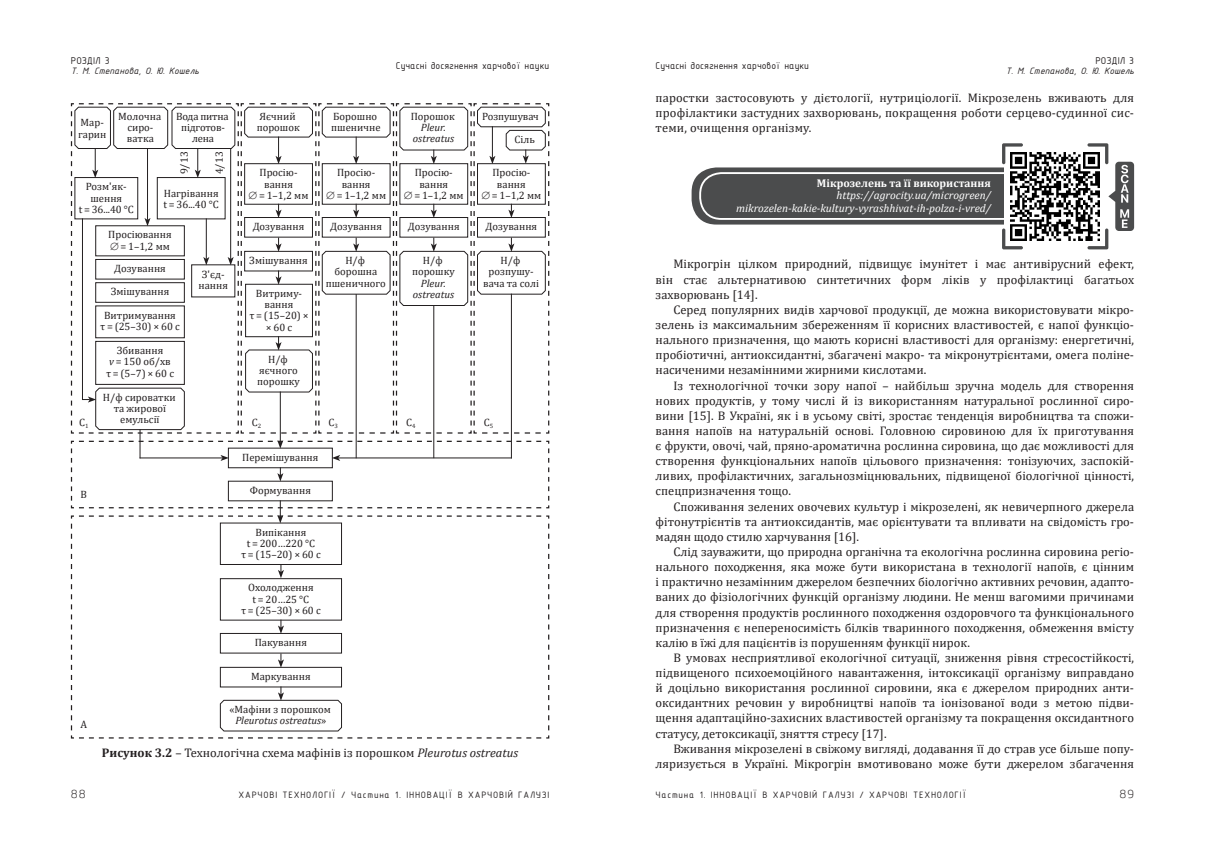
<style>
.page{position:relative;width:1205px;height:851px;background:#fff}
.page>*{position:absolute;margin:0;border:0;box-sizing:border-box;transform-origin:0 0}
.t1{font:12.5px/15.1px "Cambria";color:#231f20;text-align:justify}
.t2{font:italic 11.25px/12.5px "Cambria";color:#fff;text-align:right}
.t3{font:700 11.25px "Cambria";color:#fff}
.t4{font:11.25px "Skoda Pro";color:#231f20}
.t5{font:10.62px/11.2px "Cambria";color:#231f20;text-align:center}
.t6{font:10.62px "ISOCPEUR";color:#231f20}
.t7{font:italic 10.62px/11.2px "Cambria";color:#231f20;text-align:center}
.t8{font:10.62px/11.2px "Cambria";letter-spacing:-.02em;color:#231f20;text-align:center}
.t9{font:10px "ISOCPEUR";letter-spacing:.075em;color:#231f20}
.t10{font:10px "ISOCPEUR Italic";color:#231f20}
.s1{font-style:italic}
.s2{font-style:normal}
.s3{font-weight:700}
</style>
<div class="page">
<div style="left:691px;top:167px;width:413px;height:57px;background:#4b4c4d;border-radius:25px"></div>
<div style="left:699px;top:172px;width:328px;height:48px;border:2px solid #fff;border-radius:21px"></div>
<div style="left:1004px;top:160px;width:104px;height:73px;background:#fff"></div>
<svg style="left:1002px;top:143px;width:21px;height:21px"></svg>
<svg style="left:1002px;top:228px;width:21px;height:21px"></svg>
<svg style="left:1087px;top:143px;width:47px;height:106px"></svg>
<img style="left:1011px;top:152px;width:88px;height:89px">
<svg style="left:70px;top:103px;width:480px;height:635px"></svg>
<hr style="left:511px;top:293px;width:1px;height:165px;background:#231f20">
<hr style="left:433px;top:305px;width:1px;height:153px;background:#231f20">
<hr style="left:356px;top:294px;width:1px;height:164px;background:#231f20">
<p class="t6" style="left:71px;top:53px;width:40px">РОЗДІЛ 3</p>
<p class="t10" style="left:71px;top:64px;width:130px">Т. М. Степанова, О. Ю. Кошель</p>
<p class="t5" style="left:78px;top:117px;width:30px;text-align:left">Мар&shy;гарин</p>
<p class="t5" style="left:118px;top:110px;width:44px">Молочна сиро&shy;ватка</p>
<p class="t8" style="left:176px;top:110px;width:54px">Вода питна підготов&shy;лена</p>
<p class="t5" style="left:179px;top:174px;width:24px;rotate:-90deg">9/13</p>
<p class="t5" style="left:213px;top:174px;width:24px;rotate:-90deg">4/13</p>
<p class="t5" style="left:79px;top:181px;width:57px">Розм'як&shy;шення<br>t = 36...40 °С</p>
<p class="t5" style="left:164px;top:187px;width:57px;text-align:left">Нагрівання t = 36...40 °С</p>
<p class="t5" style="left:108px;top:229px;width:65px;text-align:left">Просіювання ∅ = 1–1,2 мм</p>
<p class="t5" style="left:257px;top:110px;width:45px;text-align:left">Яєчний порошок</p>
<p class="t5" style="left:249px;top:167px;width:61px">Просію&shy;вання<br>∅ = 1–1,2 мм</p>
<p class="t5" style="left:331px;top:110px;width:51px;text-align:left">Борошно пшеничне</p>
<p class="t5" style="left:326px;top:167px;width:61px">Просію&shy;вання<br>∅ = 1–1,2 мм</p>
<p class="t6" style="left:1095px;top:53px;width:40px">РОЗДІЛ 3</p>
<p class="t10" style="left:1006px;top:64px;width:130px">Т. М. Степанова, О. Ю. Кошель</p>
<p class="t6" style="left:396px;top:59px;width:155px">Сучасні досягнення харчової науки</p>
<p class="t6" style="left:656px;top:59px;width:155px">Сучасні досягнення харчової науки</p>
<p class="t1" style="left:656px;top:90px;width:480px">паростки застосовують у дієтології, нутриціології. Мікрозелень вживають для профілактики застудних захворювань, покращення роботи серцево-судинної сис&shy;теми, очищення організму.</p>
<p class="t5" style="left:411px;top:110px;width:46px">Порошок</p>
<p class="t5" style="left:482px;top:110px;width:58px">Розпушувач</p>
<p class="t7" style="left:413px;top:121px;width:43px">Pleur. ostreatus</p>
<p class="t5" style="left:515px;top:134px;width:22px">Сіль</p>
<p class="t5" style="left:404px;top:167px;width:61px">Просію&shy;вання<br>∅ = 1–1,2 мм</p>
<p class="t5" style="left:481px;top:167px;width:61px">Просію&shy;вання<br>∅ = 1–1,2 мм</p>
<p class="t3" style="left:817px;top:175px;width:175px">Мікрозелень та її використання</p>
<p class="t2" style="left:736px;top:189px;width:256px">https://agrocity.ua/microgreen/ mikrozelen-kakie-kultury-vyrashhivat-ih-polza-i-vred/</p>
<p class="t5" style="left:253px;top:221px;width:53px">Дозування</p>
<p class="t5" style="left:330px;top:221px;width:53px">Дозування</p>
<p class="t5" style="left:408px;top:221px;width:53px">Дозування</p>
<p class="t5" style="left:485px;top:221px;width:53px">Дозування</p>
<p class="t5" style="left:111px;top:257px;width:60px;line-height:23.2px">Дозування<br>Змішування</p>
<p class="t5" style="left:483px;top:255px;width:57px">Н/ф розпушу&shy;вача та солі</p>
<p class="t5" style="left:326px;top:255px;width:62px">Н/ф борошна пшеничного</p>
<p class="t5" style="left:412px;top:255px;width:44px">Н/ф порошку</p>
<p class="t7" style="left:413px;top:277px;width:43px">Pleur. ostreatus</p>
<p class="t5" style="left:249px;top:255px;width:60px">Змішування</p>
<p class="t5" style="left:198px;top:268px;width:31px">З'єд&shy;нання</p>
<p class="t5" style="left:249px;top:287px;width:61px">Витриму&shy;вання<br>τ = (15–20) × × 60 c</p>
<p class="t5" style="left:100px;top:309px;width:81px">Витримування<br>τ = (25–30) × 60 c</p>
<p class="t5" style="left:106px;top:345px;width:69px">Збивання<br><span class="s1">v</span> = 150 об/хв τ = (5–7) × 60 c</p>
<p class="t5" style="left:257px;top:353px;width:44px">Н/ф яєчного порошку</p>
<p class="t5" style="left:103px;top:391px;width:74px">Н/ф сироватки та жирової емульсії</p>
<p class="t5" style="left:79px;top:417px;width:11px">С<sub>1</sub></p>
<p class="t5" style="left:252px;top:417px;width:11px">С<sub>2</sub></p>
<p class="t5" style="left:329px;top:417px;width:11px">С<sub>3</sub></p>
<p class="t5" style="left:406px;top:417px;width:11px">С<sub>4</sub></p>
<p class="t5" style="left:484px;top:417px;width:11px">С<sub>5</sub></p>
<p class="t5" style="left:81px;top:488px;width:8px">В</p>
<p class="t5" style="left:80px;top:718px;width:8px">А</p>
<p class="t5" style="left:242px;top:451px;width:78px">Перемішування</p>
<p class="t5" style="left:250px;top:484px;width:63px">Формування</p>
<p class="t5" style="left:241px;top:526px;width:81px">Випікання<br>t = 200…220 °С<br>τ = (15–20) × 60 c</p>
<p class="t5" style="left:241px;top:582px;width:81px">Охолодження<br>t = 20…25 °С<br>τ = (25–30) × 60 c</p>
<p class="t5" style="left:255px;top:636px;width:54px">Пакування</p>
<p class="t5" style="left:251px;top:670px;width:61px">Маркування</p>
<p class="t7" style="left:229px;top:703px;width:103px"><span class="s2">«Мафіни з порошком<br></span>Pleurotus ostreatus<span class="s2">»</span></p>
<p class="t1" style="left:102px;top:745px;width:418px"><span class="s3">Рисунок 3.2</span> – Технологічна схема мафінів із порошком <span class="s1">Pleurotus ostreatus</span></p>
<p class="t1" style="left:656px;top:256px;width:480px;text-indent:18px">Мікрогрін цілком природний, підвищує імунітет і має антивірусний ефект, він стає альтернативою синтетичних форм ліків у профілактиці багатьох захворювань [14].</p>
<p class="t1" style="left:656px;top:302px;width:480px;text-indent:18px">Серед популярних видів харчової продукції, де можна використовувати мікро&shy;зелень із максимальним збереженням її корисних властивостей, є напої функціо&shy;нального призначення, що мають корисні властивості для організму: енергетичні, пробіотичні, антиоксидантні, збагачені макро- та мікронутрієнтами, омега поліне&shy;насиченими незамінними жирними кислотами.</p>
<p class="t1" style="left:656px;top:377px;width:480px;text-indent:18px">Із технологічної точки зору напої – найбільш зручна модель для створення нових продуктів, у тому числі й із використанням натуральної рослинної сиро&shy;вини [15]. В Україні, як і в усьому світі, зростає тенденція виробництва та спожи&shy;вання напоїв на натуральній основі. Головною сировиною для їх приготування є фрукти, овочі, чай, пряно-ароматична рослинна сировина, що дає можливості для створення функціональних напоїв цільового призначення: тонізуючих, заспокій&shy;ливих, профілактичних, загальнозміцнювальних, підвищеної біологічної цінності, спецпризначення тощо.</p>
<p class="t1" style="left:655px;top:498px;width:480px;text-indent:18px">Споживання зелених овочевих культур і мікрозелені, як невичерпного джерела фітонутрієнтів та антиоксидантів, має орієнтувати та впливати на свідомість гро&shy;мадян щодо стилю харчування [16].</p>
<p class="t1" style="left:655px;top:544px;width:480px;text-indent:18px">Слід зауважити, що природна органічна та екологічна рослинна сировина регіо&shy;нального походження, яка може бути використана в технології напоїв, є цінним і практично незамінним джерелом безпечних біологічно активних речовин, адапто&shy;ваних до фізіологічних функцій організму людини. Не менш вагомими причинами для створення продуктів рослинного походження оздоровчого та функціонального призначення є непереносимість білків тваринного походження, обмеження вмісту калію в їжі для пацієнтів із порушенням функції нирок.</p>
<p class="t1" style="left:655px;top:650px;width:480px;text-indent:18px">В умовах несприятливої екологічної ситуації, зниження рівня стресостійкості, підвищеного психоемоційного навантаження, інтоксикації організму виправдано й доцільно використання рослинної сировини, яка є джерелом природних анти&shy;оксидантних речовин у виробництві напоїв та іонізованої води з метою підви&shy;щення адаптаційно-захисних властивостей організму та покращення оксидантного статусу, детоксикації, зняття стресу [17].</p>
<p class="t1" style="left:655px;top:740px;width:480px;text-align:right">Вживання мікрозелені в свіжому вигляді, додавання її до страв усе більше попу&shy;ляризується в Україні. Мікрогрін вмотивовано може бути джерелом збагачення</p>
<p class="t4" style="left:71px;top:787px;width:16px">88</p>
<p class="t9" style="left:239px;top:788px;width:312px">ХАРЧОВІ ТЕХНОЛОГІЇ / Частина 1. ІННОВАЦІЇ В ХАРЧОВІЙ ГАЛУЗІ</p>
<p class="t9" style="left:656px;top:788px;width:312px">Частина 1. ІННОВАЦІЇ В ХАРЧОВІЙ ГАЛУЗІ / ХАРЧОВІ ТЕХНОЛОГІЇ</p>
<p class="t4" style="left:1119px;top:787px;width:16px">89</p>
</div>
